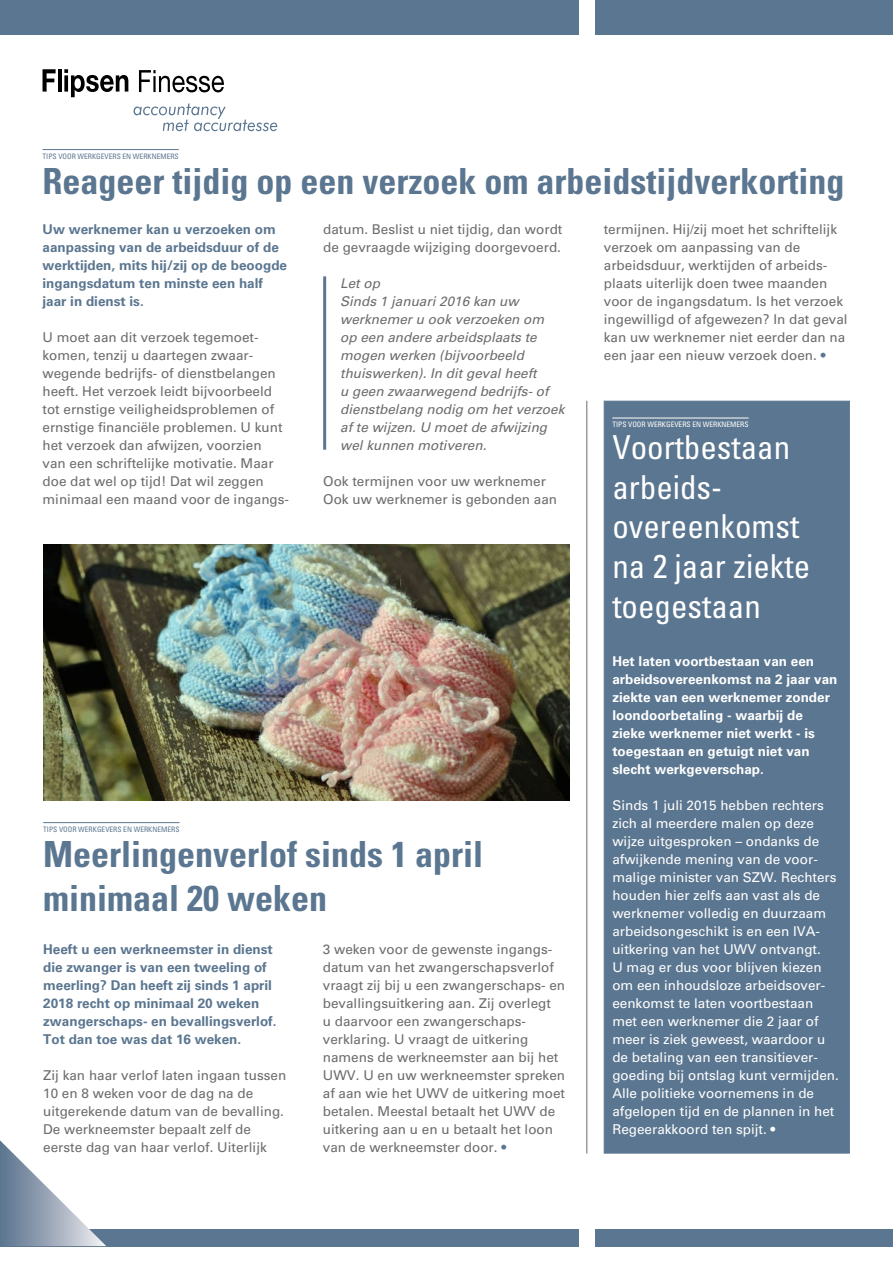
<style>
.page{position:relative;width:893px;height:1263px;background:#fff}
.page>*{position:absolute;margin:0;border:0;box-sizing:border-box;transform-origin:0 0}
.t1{font:700 condensed 36px/43.2px "Univers LT Std";color:#5b7690}
.t2{font:condensed 33px/39.6px "Univers LT Std";color:#fff}
.t3{font:13.5px/18px "Univers LT Std";color:#6d6b6b}
.t4{font:13.5px/18px "Univers LT Std";color:#fff}
.t5{font:700 13.5px/18px "Univers LT Std";color:#5b7690}
.t6{font:italic 13.5px/18px "Univers LT Std";color:#6d6b6b}
.t7{font:700 13.5px/18px "Univers LT Std";color:#fff}
.t8{font:condensed 7.5px "Univers LT Std";color:#5b7690}
.t9{font:condensed 7.5px "Univers LT Std";color:#fff}
.s1{color:#5b7690}
</style>
<div class="page">
<div style="left:595px;top:0;width:298px;height:34px;background:#5b7690"></div>
<div style="left:0;top:0;width:578px;height:34px;background:#5b7690"></div>
<div style="left:595px;top:1229px;width:298px;height:17px;background:#5b7690"></div>
<div style="left:0;top:1229px;width:578px;height:17px;background:#5b7690"></div>
<svg style="left:43px;top:69px;width:13px;height:23px"></svg>
<hr style="left:58px;top:69px;width:3px;height:23px;background:#000">
<svg style="left:64px;top:69px;width:64px;height:28px"></svg>
<svg style="left:139px;top:70px;width:85px;height:22px"></svg>
<svg style="left:134px;top:104px;width:143px;height:27px"></svg>
<svg style="left:0;top:1140px;width:106px;height:106px"></svg>
<div style="left:604px;top:401px;width:246px;height:752px;background:#5b7690"></div>
<hr style="left:43px;top:822px;width:137px;height:1px;background:#5b7690">
<hr style="left:43px;top:149px;width:136px;height:1px;background:#5b7690">
<img style="left:43px;top:544px;width:526px;height:256px">
<hr style="left:612px;top:418px;width:137px;height:1px;background:#fff">
<hr style="left:586px;top:401px;width:1px;height:752px;background:#6d6b6b">
<hr style="left:323px;top:276px;width:3px;height:174px;background:#5b7690">
<p class="t8" style="left:43px;top:151px;width:138px">TIPS VOOR WERKGEVERS EN WERKNEMERS</p>
<h1 class="t1" style="left:43px;top:160px;width:803px">Reageer tijdig op een verzoek om arbeidstijdverkorting</h1>
<p class="t5" style="left:43px;top:220px;width:246px">Uw werknemer kan u verzoeken om aanpassing van de arbeidsduur of de werktijden, mits hij/zij op de beoogde ingangsdatum ten minste een half jaar in dienst is.</p>
<p class="t3" style="left:43px;top:328px;width:248px">U moet aan dit verzoek tegemoet&shy;komen, tenzij u daartegen zwaar&shy;wegende bedrijfs- of dienstbelangen heeft. Het verzoek leidt bijvoorbeeld tot ernstige veiligheidsproblemen of ernstige financiële problemen. U kunt het verzoek dan afwijzen, voorzien<br>van een schriftelijke motivatie. Maar doe dat wel op tijd! Dat wil zeggen minimaal een maand voor de ingangs-</p>
<p class="t3" style="left:323px;top:220px;width:241px">datum. Beslist u niet tijdig, dan wordt de gevraagde wijziging doorgevoerd.</p>
<p class="t6" style="left:340px;top:274px;width:226px">Let op<br>Sinds 1 januari 2016 kan uw werknemer u ook verzoeken om<br>op een andere arbeidsplaats te mogen werken (bijvoorbeeld thuiswerken). In dit geval heeft<br>u geen zwaarwegend bedrijfs- of dienstbelang nodig om het verzoek af te wijzen. U moet de afwijzing wel kunnen motiveren.</p>
<p class="t3" style="left:323px;top:472px;width:236px">Ook termijnen voor uw werknemer<br>Ook uw werknemer is gebonden aan</p>
<p class="t8" style="left:43px;top:824px;width:138px">TIPS VOOR WERKGEVERS EN WERKNEMERS</p>
<h1 class="t1" style="left:43px;top:833px;width:441px">Meerlingenverlof sinds 1 april minimaal 20 weken</h1>
<p class="t5" style="left:43px;top:940px;width:235px">Heeft u een werkneemster in dienst die zwanger is van een tweeling of meerling? Dan heeft zij sinds 1 april 2018 recht op minimaal 20 weken zwangerschaps- en bevallingsverlof.<br>Tot dan toe was dat 16 weken.</p>
<p class="t3" style="left:43px;top:1066px;width:245px">Zij kan haar verlof laten ingaan tussen 10 en 8 weken voor de dag na de uitgerekende datum van de bevalling.<br>De werkneemster bepaalt zelf de eerste dag van haar verlof. Uiterlijk</p>
<p class="t3" style="left:323px;top:940px;width:244px">3 weken voor de gewenste ingangs&shy;datum van het zwangerschapsverlof vraagt zij bij u een zwangerschaps- en bevallingsuitkering aan. Zij overlegt<br>u daarvoor een zwangerschaps&shy;verklaring. U vraagt de uitkering namens de werkneemster aan bij het UWV. U en uw werkneemster spreken af aan wie het UWV de uitkering moet betalen. Meestal betaalt het UWV de uitkering aan u en u betaalt het loon van de werkneemster door. <span class="s1">•</span></p>
<p class="t3" style="left:604px;top:220px;width:245px">termijnen. Hij/zij moet het schriftelijk verzoek om aanpassing van de arbeidsduur, werktijden of arbeids&shy;plaats uiterlijk doen twee maanden voor de ingangsdatum. Is het verzoek ingewilligd of afgewezen? In dat geval kan uw werknemer niet eerder dan na een jaar een nieuw verzoek doen. <span class="s1">•</span></p>
<p class="t9" style="left:612px;top:420px;width:138px">TIPS VOOR WERKGEVERS EN WERKNEMERS</p>
<h2 class="t2" style="left:612px;top:427px;width:199px">Voortbestaan arbeids&shy;overeenkomst na 2 jaar ziekte toegestaan</h2>
<p class="t7" style="left:612px;top:652px;width:227px">Het laten voortbestaan van een arbeidsovereenkomst na 2 jaar van ziekte van een werknemer zonder loondoorbetaling - waarbij de zieke werknemer niet werkt - is toegestaan en getuigt niet van slecht werkgeverschap.</p>
<p class="t4" style="left:612px;top:796px;width:228px">Sinds 1 juli 2015 hebben rechters zich al meerdere malen op deze wijze uitgesproken – ondanks de afwijkende mening van de voor&shy;malige minister van SZW. Rechters houden hier zelfs aan vast als de werknemer volledig en duurzaam arbeidsongeschikt is en een IVA&shy;uitkering van het UWV ontvangt.<br>U mag er dus voor blijven kiezen om een inhoudsloze arbeidsover&shy;eenkomst te laten voortbestaan met een werknemer die 2 jaar of meer is ziek geweest, waardoor u de betaling van een transitiever&shy;goeding bij ontslag kunt vermijden.<br>Alle politieke voornemens in de afgelopen tijd en de plannen in het<br>Regeerakkoord ten spijt. •</p>
</div>
